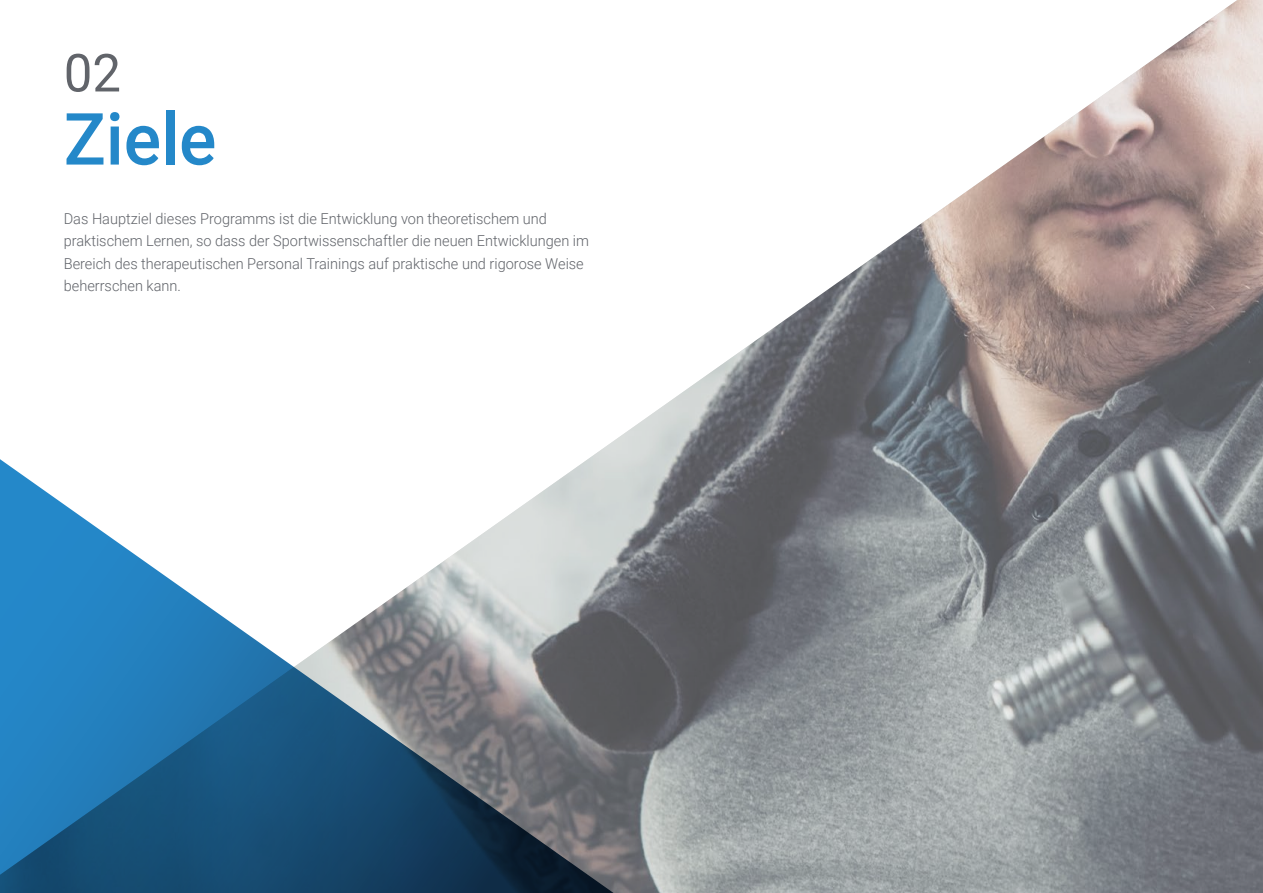
<style>
.page{position:relative;width:1263px;height:893px;background:#fff}
.page>*{position:absolute;margin:0;border:0;box-sizing:border-box;transform-origin:0 0}
.t1{font:500 72px "Roboto";color:#2488c9}
.t2{font:52.5px "Roboto";color:#61646a}
.t3{font:300 15px/22.5px "Roboto";color:#61646a}
</style>
<div class="page">
<img style="left:608px;top:0;width:655px;height:893px">
<svg style="left:0;top:445px;width:642px;height:448px"></svg>
<h2 class="t2" style="left:64px;top:36px;width:59px">02</h2>
<h1 class="t1" style="left:64px;top:89px;width:154px">Ziele</h1>
<p class="t3" style="left:64px;top:207px;width:527px">Das Hauptziel dieses Programms ist die Entwicklung von theoretischem und praktischem Lernen, so dass der Sportwissenschaftler die neuen Entwicklungen im Bereich des therapeutischen Personal Trainings auf praktische und rigorose Weise beherrschen kann.</p>
</div>
